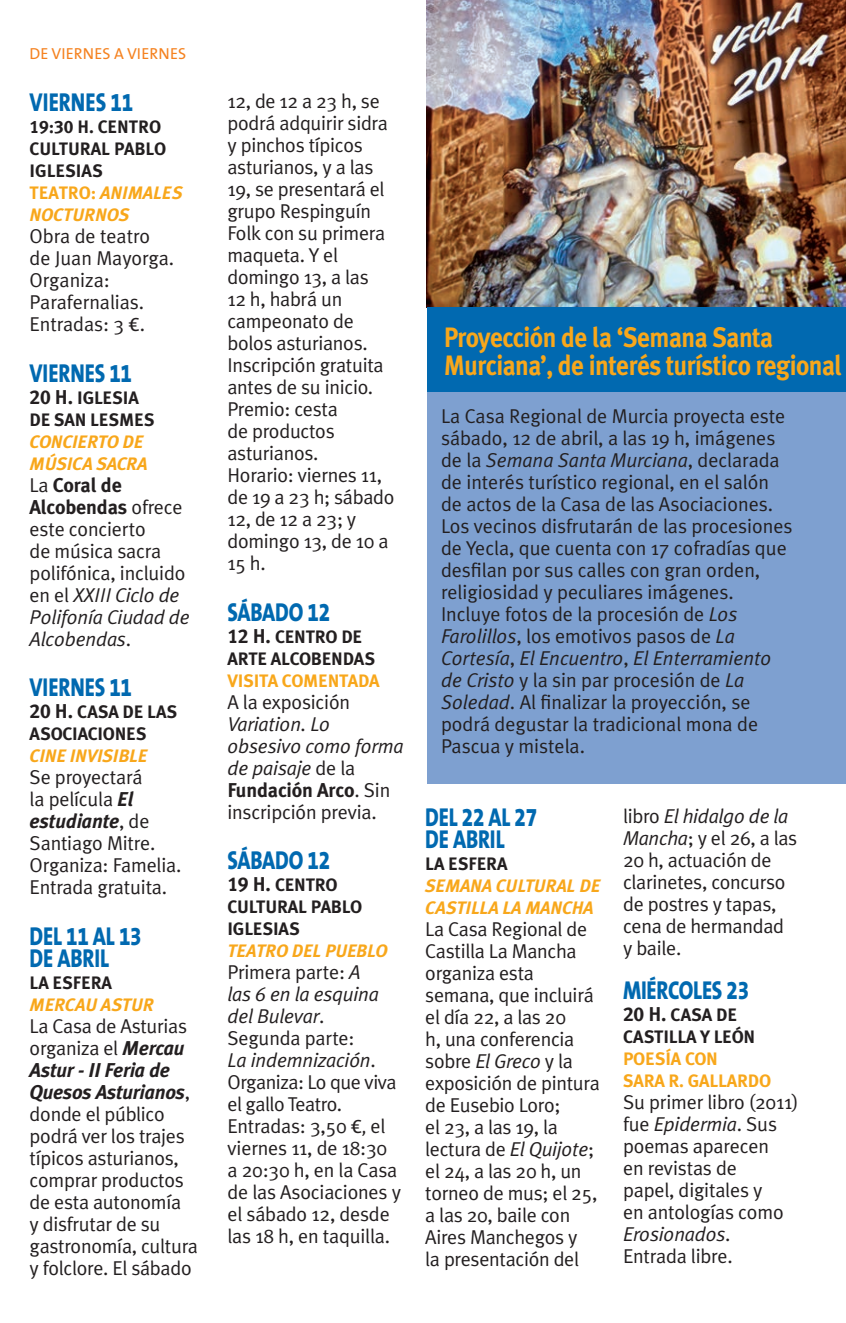
<style>
.page{position:relative;width:846px;height:1323px;background:#fff}
.page>*{position:absolute;margin:0;border:0;box-sizing:border-box;transform-origin:0 0}
.t1{font:700 28px/28px "Meta Plus";letter-spacing:-.02em;color:#f8a71b;scale:.9 1}
.t2{font:800 26px/22px "The Mix B8";letter-spacing:-.01em;color:#0169b0;scale:.8 1}
.t3{font:20px/22px "Meta Plus Normal";letter-spacing:-.015em;color:#231f20}
.t4{font:italic 700 20px/22px "Meta Plus";letter-spacing:-.015em;color:#231f20}
.t5{font:700 20px/22px "Meta Plus";letter-spacing:-.01em;color:#231f20}
.t6{font:italic 20px/22px "Meta Plus Normal";letter-spacing:-.01em;color:#231f20}
.t7{font:18px/22px "Meta Plus Bold Caps";letter-spacing:-.01em;color:#231f20}
.t8{font:italic 18px/22px "Meta Plus Bold Caps";letter-spacing:-.01em;color:#f8a71b}
.t9{font:18px/22px "Meta Plus Bold Caps";letter-spacing:-.01em;color:#f8a71b}
.t10{font:16px "The Sans B5 Plain";color:#f58220}
.s1{color:#f8a71b}
.s2{font-style:italic;color:#f8a71b}
.s3{font-family:"The Sans B5 Plain"}
.s4{font-size:20px}
.s5{font-family:"Meta Plus Normal";font-weight:400}
.s6{font-style:italic}
.s7{font-family:"Meta Plus";font-weight:700;font-style:italic}
.s8{font-family:"Meta Plus Normal";font-weight:400;font-style:normal}
.s9{font-style:normal}
</style>
<div class="page">
<img style="left:426px;top:0;width:420px;height:307px">
<div style="left:426px;top:307px;width:420px;height:85px;background:#0169b0"></div>
<div style="left:426px;top:392px;width:420px;height:392px;background:#7ea0d0"></div>
<p class="t10" style="left:30px;top:44px;width:158px">DE VIERNES A VIERNES</p>
<h2 class="t2" style="left:30px;top:92px;width:131px">VIERNES 11</h2>
<p class="t7" style="left:30px;top:116px;width:154px">19:30 H. CENTRO<br>CULTURAL PABLO<br>IGLESIAS<br><span class="s1">TEATRO:</span> <span class="s2">ANIMALES<br>NOCTURNOS</span></p>
<p class="t3" style="left:30px;top:225px;width:146px">Obra de teatro de Juan Mayorga.<br>Organiza:<br>Parafernalias.<br>Entradas: 3 <span class="s3">€</span>.</p>
<h2 class="t2" style="left:30px;top:363px;width:129px">VIERNES 11</h2>
<p class="t7" style="left:30px;top:386px;width:126px"><span class="s4">20 H.</span> IGLESIA<br>DE SAN LESMES</p>
<p class="t8" style="left:30px;top:430px;width:119px">CONCIERTO DE<br>MÚSICA SACRA</p>
<p class="t5" style="left:30px;top:474px;width:154px"><span class="s5">La</span> Coral de<br>Alcobendas <span class="s5">ofrece</span></p>
<p class="t3" style="left:30px;top:517px;width:162px">este concierto<br>de música sacra polifónica, incluido en el <span class="s6">XXIII Ciclo de<br>Polifonía Ciudad de<br>Alcobendas</span>.</p>
<h2 class="t2" style="left:30px;top:677px;width:129px">VIERNES 11</h2>
<p class="t7" style="left:30px;top:701px;width:149px"><span class="s4">20 H.</span> CASA DE LAS<br>ASOCIACIONES</p>
<p class="t8" style="left:30px;top:745px;width:119px">CINE INVISIBLE</p>
<p class="t3" style="left:30px;top:766px;width:114px">Se proyectará la película <span class="s7">El</span></p>
<p class="t4" style="left:30px;top:810px;width:121px">estudiante<span class="s8">, de</span></p>
<p class="t3" style="left:30px;top:832px;width:153px">Santiago Mitre.<br>Organiza: Famelia.<br>Entrada gratuita.</p>
<h2 class="t2" style="left:30px;top:925px;width:141px">DEL 11 AL 13<br>DE ABRIL</h2>
<p class="t7" style="left:30px;top:971px;width:84px">LA ESFERA</p>
<p class="t8" style="left:30px;top:993px;width:126px">MERCAU ASTUR</p>
<p class="t3" style="left:30px;top:1014px;width:159px">La Casa de Asturias organiza el <span class="s7">Mercau</span></p>
<p class="t4" style="left:30px;top:1058px;width:162px">Astur - II Feria de<br>Quesos Asturianos<span class="s8">,</span></p>
<p class="t3" style="left:30px;top:1102px;width:170px">donde el público podrá ver los trajes típicos asturianos, comprar productos de esta autonomía<br>y disfrutar de su gastronomía, cultura y folclore. El sábado</p>
<p class="t3" style="left:227px;top:90px;width:169px">12, de 12 a 23 h, se podrá adquirir sidra y pinchos típicos asturianos, y a las<br>19, se presentará el grupo Respinguín<br>Folk con su primera maqueta. Y el domingo 13, a las<br>12 h, habrá un campeonato de bolos asturianos.<br>Inscripción gratuita antes de su inicio.<br>Premio: cesta<br>de productos asturianos.<br>Horario: viernes 11, de 19 a 23 h; sábado<br>12, de 12 a 23; y domingo 13, de 10 a<br>15 h.</p>
<h2 class="t2" style="left:227px;top:601px;width:130px">SÁBADO 12</h2>
<p class="t7" style="left:227px;top:625px;width:149px"><span class="s4">12 H.</span> CENTRO DE<br>ARTE ALCOBENDAS</p>
<p class="t9" style="left:227px;top:669px;width:154px">VISITA COMENTADA</p>
<p class="t3" style="left:227px;top:690px;width:124px">A la exposición</p>
<p class="t6" style="left:227px;top:712px;width:178px">Variation. Lo obsesivo como forma de paisaje <span class="s9">de la</span></p>
<p class="t5" style="left:227px;top:778px;width:164px">Fundación Arco<span class="s5">. Sin</span></p>
<p class="t3" style="left:227px;top:800px;width:151px">inscripción previa.</p>
<h2 class="t2" style="left:227px;top:850px;width:130px">SÁBADO 12</h2>
<p class="t7" style="left:227px;top:873px;width:136px"><span class="s4">19 H.</span> CENTRO<br>CULTURAL PABLO<br>IGLESIAS</p>
<p class="t8" style="left:227px;top:939px;width:161px">TEATRO DEL PUEBLO</p>
<p class="t3" style="left:227px;top:960px;width:175px">Primera parte: <span class="s6">A<br>las 6 en la esquina del Bulevar</span>.<br>Segunda parte:<br><span class="s6">La indemnización</span>.<br>Organiza: Lo que viva el gallo Teatro.<br>Entradas: 3,50 <span class="s3">€,</span> el viernes 11, de 18:30 a 20:30 h, en la Casa de las Asociaciones y el sábado 12, desde las 18 h, en taquilla.</p>
<h1 class="t1" style="left:444px;top:322px;width:444px">Proyección de la ‘Semana Santa<br>Murciana’, de interés turístico regional</h1>
<p class="t3" style="left:441px;top:404px;width:353px">La Casa Regional de Murcia proyecta este sábado, 12 de abril, a las 19 h, imágenes de la <span class="s6">Semana Santa Murciana</span>, declarada de interés turístico regional, en el salón de actos de la Casa de las Asociaciones.<br>Los vecinos disfrutarán de las procesiones de Yecla, que cuenta con 17 cofradías que desfilan por sus calles con gran orden, religiosidad y peculiares imágenes.<br>Incluye fotos de la procesión de <span class="s6">Los Farolillos</span>, los emotivos pasos de <span class="s6">La Cortesía</span>, <span class="s6">El Encuentro</span>, <span class="s6">El Enterramiento de Cristo</span> y la sin par procesión de <span class="s6">La Soledad</span>. Al finalizar la proyección, se podrá degustar la tradicional mona de Pascua y mistela.</p>
<h2 class="t2" style="left:425px;top:807px;width:141px">DEL 22 AL 27<br>DE ABRIL</h2>
<p class="t7" style="left:425px;top:852px;width:84px">LA ESFERA</p>
<p class="t8" style="left:425px;top:874px;width:177px">SEMANA CULTURAL DE<br>CASTILLA LA MANCHA</p>
<p class="t3" style="left:425px;top:917px;width:176px">La Casa Regional de<br>Castilla La Mancha organiza esta semana, que incluirá el día 22, a las 20<br>h, una conferencia sobre <span class="s6">El Greco</span> y la exposición de pintura de Eusebio Loro;<br>el 23, a las 19, la lectura de <span class="s6">El Quijote</span>; el 24, a las 20 h, un torneo de mus; el 25, a las 20, baile con<br>Aires Manchegos y<br>la presentación del</p>
<p class="t3" style="left:623px;top:804px;width:176px">libro <span class="s6">El hidalgo de la<br>Mancha</span>; y el 26, a las<br>20 h, actuación de clarinetes, concurso de postres y tapas, cena de hermandad y baile.</p>
<h2 class="t2" style="left:623px;top:979px;width:159px">MIÉRCOLES 23</h2>
<p class="t7" style="left:623px;top:1003px;width:134px"><span class="s4">20 H.</span> CASA DE<br>CASTILLA Y LEÓN</p>
<p class="t9" style="left:623px;top:1047px;width:149px">POESÍA CON<br>SARA R. GALLARDO</p>
<p class="t3" style="left:623px;top:1090px;width:177px">Su primer libro (2011) fue <span class="s6">Epidermia</span>. Sus poemas aparecen<br>en revistas de<br>papel, digitales y<br>en antologías como<br><span class="s6">Erosionados</span>.<br>Entrada libre.</p>
</div>
